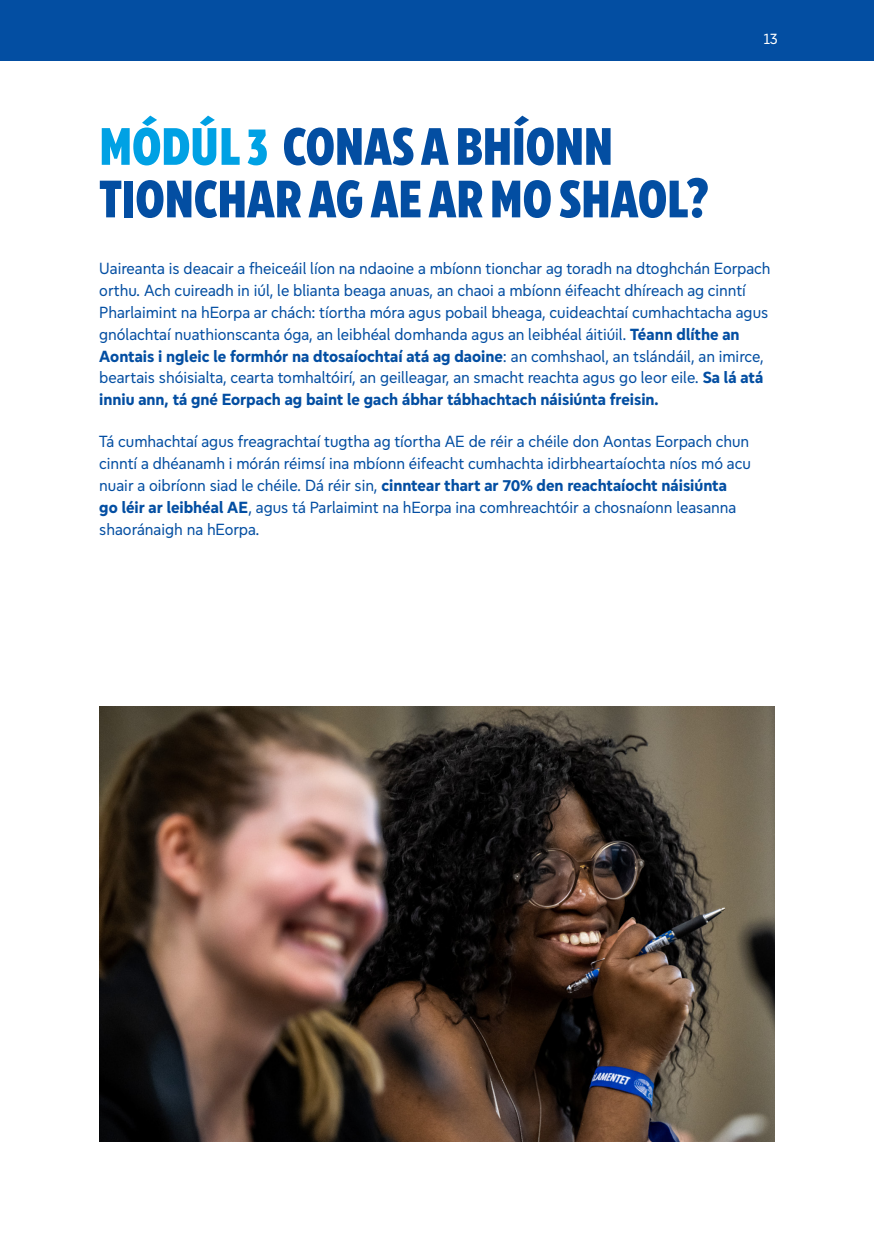
<style>
.page{position:relative;width:874px;height:1241px;background:#fff}
.page>*{position:absolute;margin:0;border:0;box-sizing:border-box;transform-origin:0 0}
.t1{font:900 54.25px/52.5px "Europea Narrow";letter-spacing:-.005em;color:#034ea2}
.t2{font:16.62px/21.9px "Europea Eco";color:#034ea2}
.t3{font:15.75px "Europea Eco";color:#fff}
.s1{color:#00a1e4}
.s2{font-weight:700}
</style>
<div class="page">
<div style="left:0;top:0;width:873px;height:61px;background:#034ea2"></div>
<img style="left:99px;top:706px;width:675px;height:435px">
<h1 class="t1" style="left:99px;top:115px;width:610px"><span class="s1">MÓDÚL 3</span> CONAS A BHÍONN<br>TIONCHAR AG AE AR MO SHAOL?</h1>
<p class="t3" style="left:763px;top:27px;width:16px">13</p>
<p class="t2" style="left:99px;top:256px;width:672px">Uaireanta is deacair a fheiceáil líon na ndaoine a mbíonn tionchar ag toradh na dtoghchán Eorpach orthu. Ach cuireadh in iúl, le blianta beaga anuas, an chaoi a mbíonn éifeacht dhíreach ag cinntí Pharlaimint na hEorpa ar chách: tíortha móra agus pobail bheaga, cuideachtaí cumhachtacha agus gnólachtaí nuathionscanta óga, an leibhéal domhanda agus an leibhéal áitiúil. <span class="s2">Téann dlíthe an Aontais i ngleic le formhór na dtosaíochtaí atá ag daoine</span>: an comhshaol, an tslándáil, an imirce, beartais shóisialta, cearta tomhaltóirí, an geilleagar, an smacht reachta agus go leor eile. <span class="s2">Sa lá atá inniu ann, tá gné Eorpach ag baint le gach ábhar tábhachtach náisiúnta freisin.</span></p>
<p class="t2" style="left:99px;top:429px;width:652px">Tá cumhachtaí agus freagrachtaí tugtha ag tíortha AE de réir a chéile don Aontas Eorpach chun cinntí a dhéanamh i mórán réimsí ina mbíonn éifeacht cumhachta idirbheartaíochta níos mó acu nuair a oibríonn siad le chéile. Dá réir sin, <span class="s2">cinntear thart ar 70% den reachtaíocht náisiúnta<br>go léir ar leibhéal AE</span>, agus tá Parlaimint na hEorpa ina comhreachtóir a chosnaíonn leasanna shaoránaigh na hEorpa.</p>
</div>
